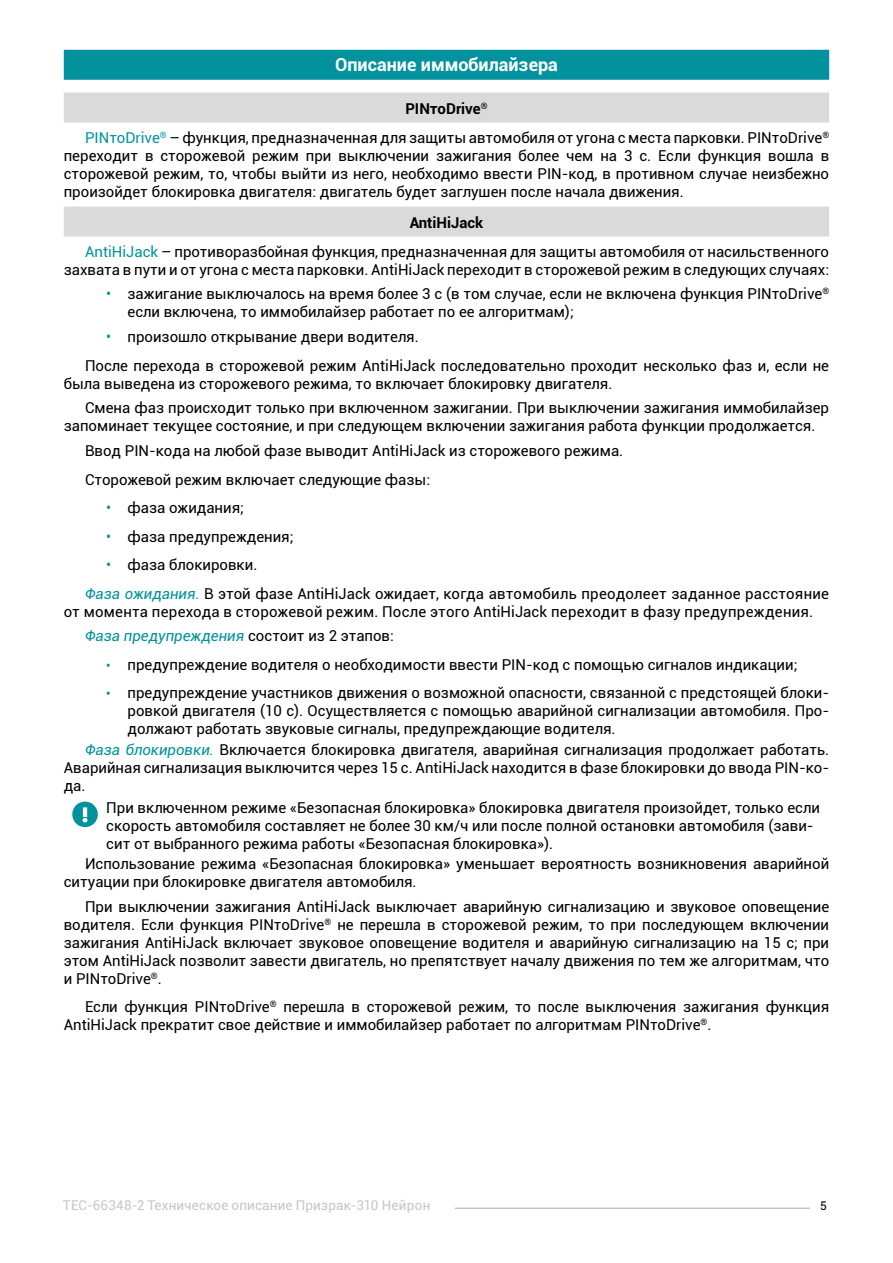
<style>
.page{position:relative;width:893px;height:1263px;background:#fff}
.page>*{position:absolute;margin:0;border:0;box-sizing:border-box;transform-origin:0 0}
.t1{font:700 18px "Roboto";color:#fff}
.t2{font:15px/18px "Roboto";color:#000}
.t3{font:13.5px "Roboto";letter-spacing:.015em;color:#c6c6c6}
.t4{font:12px "Roboto";color:#000}
.s1{font-weight:700}
.s2{color:#02929e}
.s3{font-style:italic;color:#02929e}
.s4{font-weight:700;font-size:12px;color:#02929e}
</style>
<div class="page">
<hr style="left:455px;top:1207px;width:355px;height:2px;background:#c6c6c6">
<div style="left:64px;top:50px;width:765px;height:30px;background:#02929e"></div>
<div style="left:64px;top:93px;width:765px;height:30px;background:#dadada"></div>
<div style="left:64px;top:207px;width:765px;height:30px;background:#dadada"></div>
<div style="left:72px;top:802px;width:26px;height:25px;background:#02929e;border-radius:50%"></div>
<svg style="left:83px;top:807px;width:4px;height:15px"></svg>
<p class="t1" style="left:335px;top:52px;width:224px">Описание иммобилайзера</p>
<p class="t2" style="left:85px;top:94px;width:746px;line-height:28.5px;text-indent:320px"><span class="s1">PINтоDrive</span><sup>®<br></sup><span class="s2">PINтоDrive</span><sup>®</sup> – функция, предназначенная для защиты автомобиля от угона с места парковки. PINтоDrive<sup>®</sup></p>
<p class="t2" style="left:64px;top:146px;width:767px;text-align:justify">переходит в сторожевой режим при выключении зажигания более чем на 3 с. Если функция вошла в сторожевой режим, то, чтобы выйти из него, необходимо ввести PIN-код, в противном случае неизбежно произойдет блокировка двигателя: двигатель будет заглушен после начала движения.</p>
<p class="t2" style="left:85px;top:208px;width:746px;line-height:28.5px;text-indent:325px"><span class="s1">AntiHiJack<br></span><span class="s2">AntiHiJack</span> – противоразбойная функция, предназначенная для защиты автомобиля от насильственного</p>
<p class="t2" style="left:64px;top:260px;width:767px">захвата в пути и от угона с места парковки. AntiHiJack переходит в сторожевой режим в следующих случаях:</p>
<p class="t2" style="left:128px;top:284px;width:703px;text-indent:-21px"><span class="s2">•</span> зажигание выключалось на время более 3 с (в том случае, если не включена функция PINтоDrive<sup>® </sup>если включена, то иммобилайзер работает по ее алгоритмам);</p>
<p class="t2" style="left:85px;top:322px;width:746px;line-height:28.5px;text-indent:21px"><span class="s2">•</span> произошло открывание двери водителя.<br>После перехода в сторожевой режим AntiHiJack последовательно проходит несколько фаз и, если не</p>
<p class="t2" style="left:85px;top:370px;width:746px;line-height:24.8px;text-indent:-21px">была выведена из сторожевого режима, то включает блокировку двигателя.<br>Смена фаз происходит только при включенном зажигании. При выключении зажигания иммобилайзер</p>
<p class="t2" style="left:85px;top:413px;width:732px;line-height:24.8px;text-indent:-21px">запоминает текущее состояние, и при следующем включении зажигания работа функции продолжается.<br>Ввод PIN-кода на любой фазе выводит AntiHiJack из сторожевого режима.</p>
<p class="t2" style="left:85px;top:470px;width:347px">Сторожевой режим включает следующие фазы:</p>
<p class="t2" style="left:106px;top:498px;width:139px"><span class="s2">•</span> фаза ожидания;</p>
<p class="t2" style="left:106px;top:527px;width:189px"><span class="s2">•</span> фаза предупреждения;</p>
<p class="t2" style="left:85px;top:550px;width:746px;line-height:28.5px;text-indent:21px"><span class="s2">•</span> фаза блокировки.<br><span class="s3">Фаза ожидания.</span> В этой фазе AntiHiJack ожидает, когда автомобиль преодолеет заданное расстояние</p>
<p class="t2" style="left:85px;top:598px;width:730px;line-height:24.8px;text-indent:-21px">от момента перехода в сторожевой режим. После этого AntiHiJack переходит в фазу предупреждения.<br><span class="s3">Фаза предупреждения</span> состоит из 2 этапов:</p>
<p class="t2" style="left:106px;top:655px;width:693px"><span class="s4">•</span> предупреждение водителя о необходимости ввести PIN-код с помощью сигналов индикации;</p>
<p class="t2" style="left:128px;top:683px;width:703px;text-align:justify;text-indent:-21px"><span class="s4">•</span> предупреждение участников движения о возможной опасности, связанной с предстоящей блоки&shy;ровкой двигателя (10 с). Осуществляется с помощью аварийной сигнализации автомобиля. Про&shy;должают работать звуковые сигналы, предупреждающие водителя.</p>
<p class="t2" style="left:64px;top:740px;width:767px;text-align:justify;text-indent:21px"><span class="s3">Фаза блокировки.</span> Включается блокировка двигателя, аварийная сигнализация продолжает работать.<br>Аварийная сигнализация выключится через 15 с. AntiHiJack находится в фазе блокировки до ввода PIN-ко&shy;да.</p>
<p class="t2" style="left:106px;top:798px;width:715px">При включенном режиме «Безопасная блокировка» блокировка двигателя произойдет, только если скорость автомобиля составляет не более 30 км/ч или после полной остановки автомобиля (зави&shy;сит от выбранного режима работы «Безопасная блокировка»).</p>
<p class="t2" style="left:64px;top:854px;width:767px;text-indent:21px">Использование режима «Безопасная блокировка» уменьшает вероятность возникновения аварийной ситуации при блокировке двигателя автомобиля.</p>
<p class="t2" style="left:64px;top:897px;width:767px;text-align:justify;text-indent:21px">При выключении зажигания AntiHiJack выключает аварийную сигнализацию и звуковое оповещение водителя. Если функция PINтоDrive<sup>®</sup> не перешла в сторожевой режим, то при последующем включении зажигания AntiHiJack включает звуковое оповещение водителя и аварийную сигнализацию на 15 с; при этом AntiHiJack позволит завести двигатель, но препятствует началу движения по тем же алгоритмам, что и PINтоDrive<sup>®</sup>.</p>
<p class="t2" style="left:64px;top:997px;width:767px;text-indent:21px">Если функция PINтоDrive<sup>®</sup> перешла в сторожевой режим, то после выключения зажигания функция<br>AntiHiJack прекратит свое действие и иммобилайзер работает по алгоритмам PINтоDrive<sup>®</sup>.</p>
<p class="t3" style="left:63px;top:1196px;width:369px">TEC-66348-2 Техническое описание Призрак-310 Нейрон</p>
<p class="t4" style="left:820px;top:1197px;width:8px">5</p>
</div>
